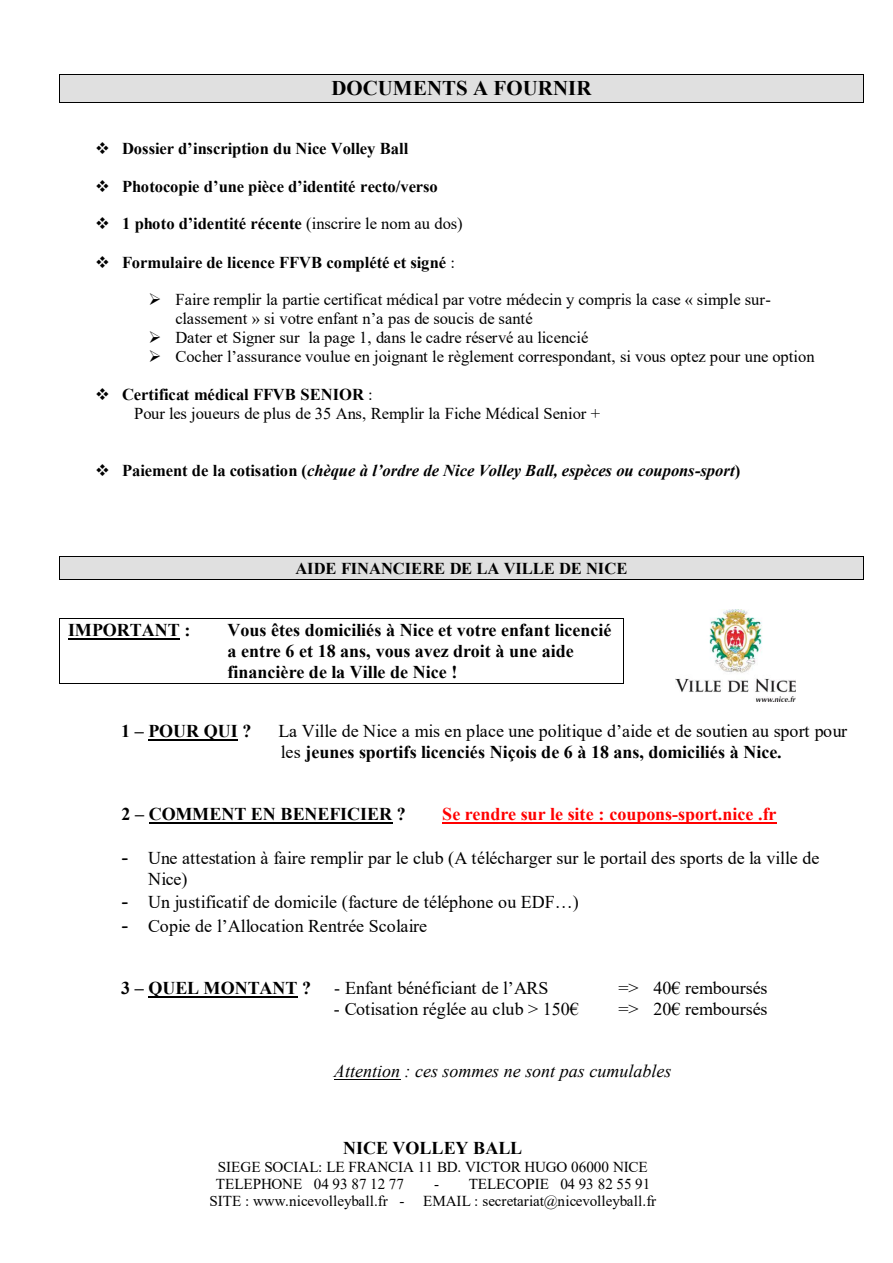
<style>
.page{position:relative;width:893px;height:1263px;background:#fff}
.page>*{position:absolute;margin:0;border:0;box-sizing:border-box;transform-origin:0 0}
.t1{font:700 20.85px "Times New Roman";color:#000}
.t2{font:18px/20.9px "Times New Roman";color:#000}
.t3{font:700 18px/20.9px "Times New Roman";color:#000}
.t4{font:700 18px "Times New Roman";color:#f00}
.t5{font:italic 18px "Times New Roman";color:#000}
.t6{font:16.5px/19px "Times New Roman";color:#000}
.t7{font:700 16.5px "Times New Roman";letter-spacing:-.005em;color:#000}
.t8{font:italic 700 16.5px "Times New Roman";color:#000}
.t9{font:15.15px/17.2px "Times New Roman";letter-spacing:-.005em;color:#000}
.s1{font-weight:400}
.s2{font-weight:700}
.s3{font-style:normal}
.s4{font-family:"Comic Sans MS"}
</style>
<div class="page">
<img style="left:675px;top:610px;width:120px;height:92px">
<div style="left:60px;top:75px;width:803px;height:27px;background:#e0e0e0"></div>
<hr style="left:60px;top:74px;width:803px;height:1px;background:#000">
<hr style="left:60px;top:102px;width:803px;height:1px;background:#000">
<svg style="left:59px;top:74px;width:1px;height:29px"></svg>
<svg style="left:863px;top:74px;width:1px;height:29px"></svg>
<div style="left:60px;top:557px;width:803px;height:22px;background:#e0e0e0"></div>
<hr style="left:60px;top:556px;width:803px;height:1px;background:#000">
<hr style="left:60px;top:579px;width:803px;height:1px;background:#000">
<svg style="left:59px;top:556px;width:1px;height:24px"></svg>
<svg style="left:863px;top:556px;width:1px;height:24px"></svg>
<hr style="left:68px;top:638px;width:112px;height:2px;background:#000">
<hr style="left:60px;top:618px;width:563px;height:1px;background:#000">
<hr style="left:60px;top:683px;width:563px;height:1px;background:#000">
<svg style="left:59px;top:618px;width:1px;height:66px"></svg>
<svg style="left:623px;top:618px;width:1px;height:66px"></svg>
<hr style="left:148px;top:739px;width:90px;height:1px;background:#000">
<hr style="left:149px;top:822px;width:243px;height:2px;background:#000">
<hr style="left:442px;top:822px;width:334px;height:2px;background:#f00">
<hr style="left:148px;top:996px;width:150px;height:2px;background:#000">
<hr style="left:334px;top:1079px;width:66px;height:1px;background:#000">
<p class="t1" style="left:331px;top:73px;width:262px">DOCUMENTS A FOURNIR</p>
<p class="t7" style="left:95px;top:136px;width:315px">❖ Dossier d’inscription du Nice Volley Ball</p>
<p class="t7" style="left:95px;top:175px;width:344px">❖ Photocopie d’une pièce d’identité recto/verso</p>
<p class="t7" style="left:95px;top:212px;width:369px">❖ 1 photo d’identité récente <span class="s1">(inscrire le nom au dos)</span></p>
<p class="t7" style="left:95px;top:250px;width:362px">❖ Formulaire de licence FFVB complété et signé <span class="s1">:</span></p>
<p class="t6" style="left:175px;top:290px;width:597px;text-indent:-27px">➢ Faire remplir la partie certificat médical par votre médecin y compris la case « simple sur&shy;classement » si votre enfant n’a pas de soucis de santé</p>
<p class="t6" style="left:148px;top:328px;width:442px">➢ Dater et Signer sur la page 1, dans le cadre réservé au licencié</p>
<p class="t6" style="left:148px;top:347px;width:668px">➢ Cocher l’assurance voulue en joignant le règlement correspondant, si vous optez pour une option</p>
<p class="t6" style="left:134px;top:385px;width:468px;text-indent:-39px">❖ <span class="s2">Certificat médical FFVB SENIOR</span> :<br>Pour les joueurs de plus de 35 Ans, Remplir la Fiche Médical Senior +</p>
<p class="t8" style="left:95px;top:459px;width:647px">❖ <span class="s3">Paiement de la cotisation (</span>chèque à l’ordre de Nice Volley Ball, espèces ou coupons-sport<span class="s3">)</span></p>
<p class="t7" style="left:295px;top:557px;width:333px">AIDE FINANCIERE DE LA VILLE DE NICE</p>
<p class="t3" style="left:68px;top:619px;width:124px">IMPORTANT :</p>
<p class="t3" style="left:228px;top:619px;width:385px">Vous êtes domiciliés à Nice et votre enfant licencié a entre 6 et 18 ans, vous avez droit à une aide financière de la Ville de Nice !</p>
<p class="t3" style="left:121px;top:720px;width:132px">1 – POUR QUI ?</p>
<p class="t2" style="left:278px;top:720px;width:570px">La Ville de Nice a mis en place une politique d’aide et de soutien au sport pour les <span class="s2">jeunes sportifs licenciés Niçois de 6 à 18 ans, domiciliés à Nice.</span></p>
<p class="t3" style="left:121px;top:803px;width:286px">2 – COMMENT EN BENEFICIER ?</p>
<p class="t4" style="left:442px;top:801px;width:336px">Se rendre sur le site : coupons-sport.nice .fr</p>
<p class="t2" style="left:148px;top:847px;width:673px;text-indent:-27px"><span class="s4">-</span> Une attestation à faire remplir par le club (A télécharger sur le portail des sports de la ville de<br>Nice)</p>
<p class="t2" style="left:121px;top:891px;width:459px"><span class="s4">-</span> Un justificatif de domicile (facture de téléphone ou EDF…)</p>
<p class="t2" style="left:121px;top:915px;width:308px"><span class="s4">-</span> Copie de l’Allocation Rentrée Scolaire</p>
<p class="t3" style="left:121px;top:977px;width:192px">3 – QUEL MONTANT ?</p>
<p class="t2" style="left:334px;top:977px;width:216px">- Enfant bénéficiant de l’ARS</p>
<p class="t2" style="left:618px;top:977px;width:151px">=&gt; 40€ remboursés</p>
<p class="t2" style="left:334px;top:998px;width:246px">- Cotisation réglée au club &gt; 150€</p>
<p class="t2" style="left:618px;top:998px;width:151px">=&gt; 20€ remboursés</p>
<p class="t5" style="left:334px;top:1059px;width:339px">Attention : ces sommes ne sont pas cumulables</p>
<p class="t3" style="left:343px;top:1137px;width:180px">NICE VOLLEY BALL</p>
<p class="t9" style="left:216px;top:1157px;width:434px">SIEGE SOCIAL: LE FRANCIA 11 BD. VICTOR HUGO 06000 NICE<br>TELEPHONE 04 93 87 12 77</p>
<p class="t9" style="left:210px;top:1175px;width:448px;text-indent:224px">- TELECOPIE 04 93 82 55 91<br>SITE : www.nicevolleyball.fr - EMAIL : secretariat@nicevolleyball.fr</p>
</div>
